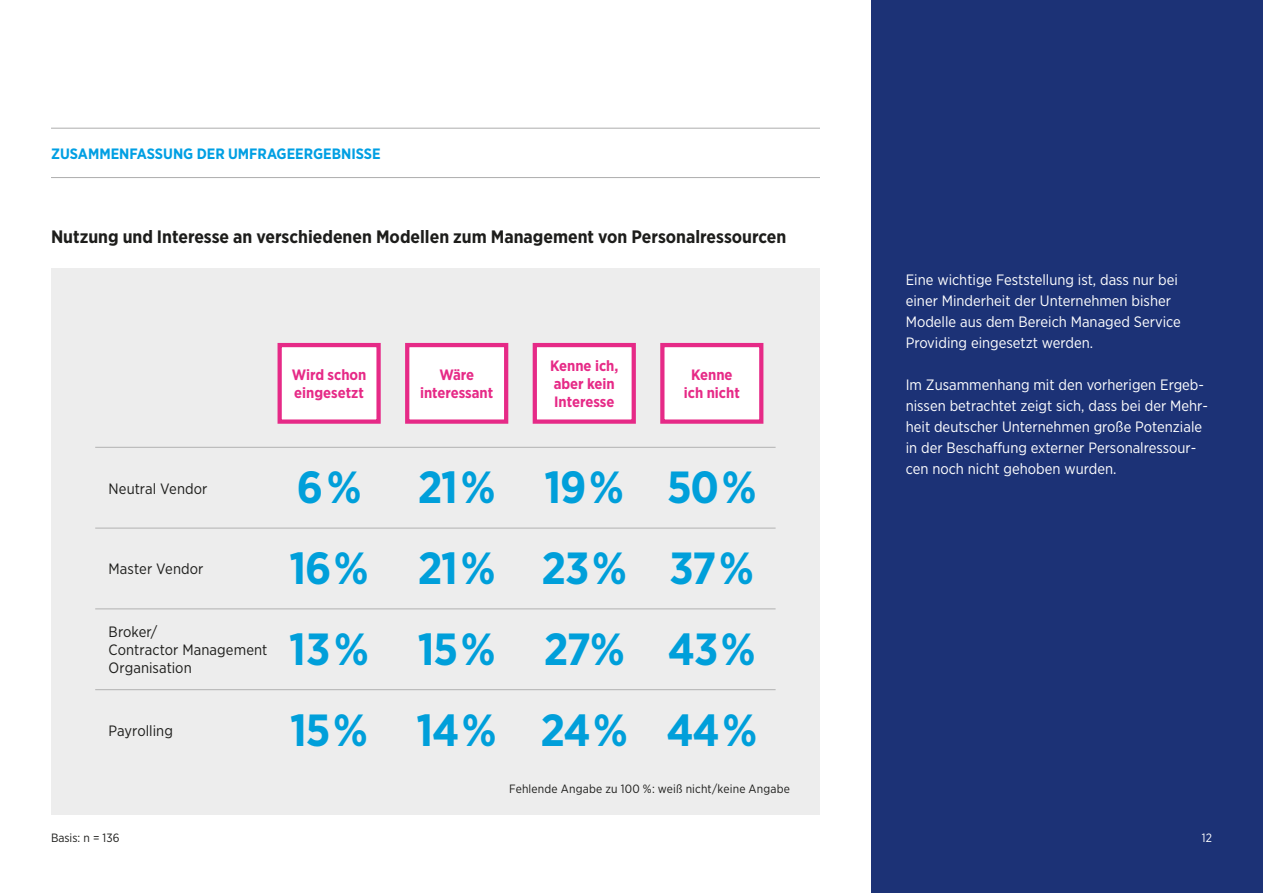
<style>
.page{position:relative;width:1263px;height:893px;background:#fff}
.page>*{position:absolute;margin:0;border:0;box-sizing:border-box;transform-origin:0 0}
.t1{font:700 45px/80.8px "Gotham Narrow";letter-spacing:-.025em;color:#009fda}
.t2{font:700 18px "Gotham Narrow";color:#1d1d1b}
.t3{font:15px/21px "Gotham Narrow";color:#fff}
.t4{font:15px/18px "Gotham Narrow";letter-spacing:.005em;color:#1d1d1b}
.t5{font:700 15px/18px "Gotham Narrow";color:#e62a87}
.t6{font:700 15px "Gotham Narrow";color:#009fe3}
.t7{font:12px "Gotham Narrow";letter-spacing:.015em;color:#1d1d1b}
.t8{font:12px "Gotham Narrow";color:#fff}
</style>
<div class="page">
<div style="left:51px;top:269px;width:769px;height:546px;background:#ededed"></div>
<div style="left:871px;top:0;width:392px;height:893px;background:#1c3276"></div>
<hr style="left:51px;top:177px;width:769px;height:1px;background:#b2b2b2">
<hr style="left:51px;top:128px;width:769px;height:1px;background:#b2b2b2">
<hr style="left:95px;top:447px;width:681px;height:1px;background:#b2b2b2">
<hr style="left:95px;top:528px;width:681px;height:1px;background:#b2b2b2">
<hr style="left:95px;top:608px;width:681px;height:1px;background:#b2b2b2">
<hr style="left:95px;top:689px;width:681px;height:1px;background:#b2b2b2">
<div style="left:277px;top:343px;width:104px;height:81px;background:#fff;border:4px solid #e62a87"></div>
<div style="left:405px;top:343px;width:103px;height:81px;background:#fff;border:4px solid #e62a87"></div>
<div style="left:533px;top:343px;width:103px;height:81px;background:#fff;border:4px solid #e62a87"></div>
<div style="left:660px;top:343px;width:103px;height:81px;background:#fff;border:4px solid #e62a87"></div>
<p class="t6" style="left:51px;top:144px;width:331px">ZUSAMMENFASSUNG DER UMFRAGEERGEBNISSE</p>
<p class="t2" style="left:51px;top:225px;width:737px">Nutzung und Interesse an verschiedenen Modellen zum Management von Personalressourcen</p>
<p class="t5" style="left:292px;top:366px;width:76px">Wird schon eingesetzt</p>
<p class="t5" style="left:420px;top:366px;width:75px;text-align:center">Wäre interessant</p>
<p class="t5" style="left:550px;top:357px;width:70px">Kenne ich, aber kein<br>Interesse</p>
<p class="t5" style="left:684px;top:366px;width:57px;text-align:center">Kenne ich nicht</p>
<p class="t4" style="left:109px;top:479px;width:101px">Neutral Vendor</p>
<p class="t4" style="left:109px;top:560px;width:96px">Master Vendor</p>
<p class="t4" style="left:109px;top:623px;width:160px">Broker/<br>Contractor Management<br>Organisation</p>
<p class="t4" style="left:109px;top:721px;width:66px">Payrolling</p>
<h1 class="t1" style="left:297px;top:447px;width:66px">6 %</h1>
<h1 class="t1" style="left:289px;top:528px;width:81px">16 %<br>13 %</h1>
<h1 class="t1" style="left:290px;top:689px;width:79px">15 %</h1>
<p class="t7" style="left:51px;top:830px;width:70px">Basis: n = 136</p>
<h1 class="t1" style="left:418px;top:447px;width:79px">21 %</h1>
<h1 class="t1" style="left:418px;top:528px;width:80px">21 %<br>15 %</h1>
<h1 class="t1" style="left:545px;top:447px;width:81px">19 %</h1>
<h1 class="t1" style="left:541px;top:528px;width:87px">23 %<br>27%</h1>
<h1 class="t1" style="left:667px;top:447px;width:91px">50 %</h1>
<h1 class="t1" style="left:668px;top:528px;width:89px">37 %<br>43 %</h1>
<h1 class="t1" style="left:417px;top:689px;width:82px">14 %</h1>
<h1 class="t1" style="left:541px;top:689px;width:89px">24 %</h1>
<h1 class="t1" style="left:666px;top:689px;width:92px">44 %</h1>
<p class="t7" style="left:509px;top:782px;width:282px">Fehlende Angabe zu 100 %: weiß nicht/keine Angabe</p>
<p class="t3" style="left:906px;top:269px;width:277px">Eine wichtige Feststellung ist, dass nur bei einer Minderheit der Unternehmen bisher Modelle aus dem Bereich Managed Service Providing eingesetzt werden.</p>
<p class="t3" style="left:906px;top:374px;width:304px">Im Zusammenhang mit den vorherigen Ergeb&shy;nissen betrachtet zeigt sich, dass bei der Mehr&shy;heit deutscher Unternehmen große Potenziale in der Beschaffung externer Personalressour&shy;cen noch nicht gehoben wurden.</p>
<p class="t8" style="left:1202px;top:830px;width:12px">12</p>
</div>
